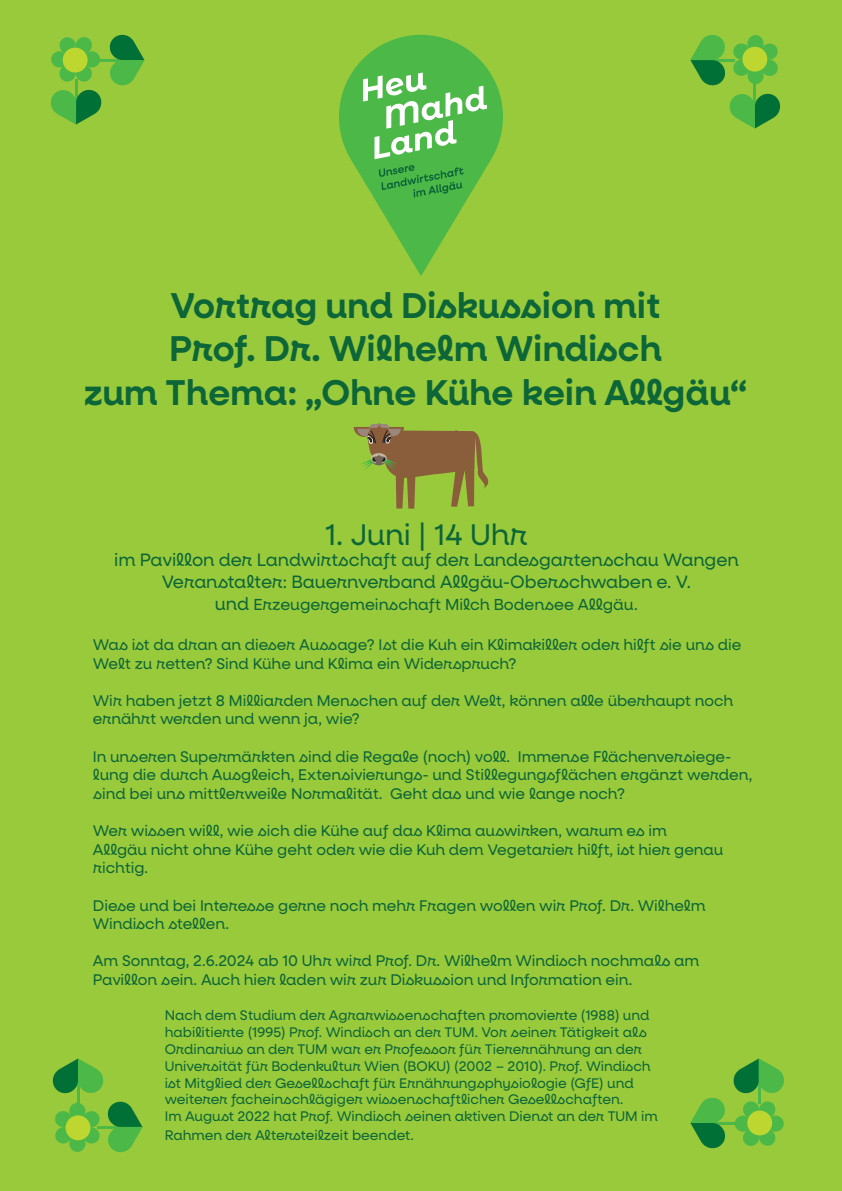
<style>
.page{position:relative;width:842px;height:1191px;background:#99ca3b}
.page>*{position:absolute;margin:0;border:0;box-sizing:border-box;transform-origin:0 0}
.t1{font:600 36px/43.2px "Neulis";color:#0c6638;text-align:center}
.t2{font:30px "Neulis";color:#0c6638}
.t3{font:18px/21.6px "Neulis";color:#0c6638;text-align:center}
.t4{font:16px "Neulis";color:#0c6638}
.t5{font:15.5px/18.6px "Neulis";color:#0c6638}
.t6{font:14px/16.8px "Neulis";color:#0c6638}
.s1{font-size:18px}
</style>
<div class="page">
<svg style="left:50px;top:34px;width:95px;height:91px"></svg>
<svg style="left:690px;top:1058px;width:94px;height:91px"></svg>
<svg style="left:690px;top:35px;width:91px;height:94px"></svg>
<svg style="left:52px;top:1058px;width:91px;height:95px"></svg>
<svg style="left:339px;top:35px;width:164px;height:241px"></svg>
<svg style="left:354px;top:423px;width:135px;height:85px"></svg>
<h1 class="t1" style="left:84px;top:285px;width:665px">Vortrag und Diskussion mit<br>Prof. Dr. Wilhelm Windisch<br>zum Thema: „Ohne Kühe kein Allgäu“</h1>
<h2 class="t2" style="left:325px;top:517px;width:204px">1. Juni | 14 Uhr</h2>
<p class="t3" style="left:114px;top:549px;width:626px">im Pavillon der Landwirtschaft auf der Landesgartenschau Wangen<br>Veranstalter: Bauernverband Allgäu-Oberschwaben e. V.</p>
<p class="t4" style="left:215px;top:595px;width:424px"><span class="s1">und</span> Erzeugergemeinschaft Milch Bodensee Allgäu.</p>
<p class="t5" style="left:93px;top:635px;width:650px">Was ist da dran an dieser Aussage? Ist die Kuh ein Klimakiller oder hilft sie uns die<br>Welt zu retten? Sind Kühe und Klima ein Widerspruch?</p>
<p class="t5" style="left:93px;top:691px;width:642px">Wir haben jetzt 8 Milliarden Menschen auf der Welt, können alle überhaupt noch ernährt werden und wenn ja, wie?</p>
<p class="t5" style="left:93px;top:747px;width:661px">In unseren Supermärkten sind die Regale (noch) voll. Immense Flächenversiege&shy;lung die durch Ausgleich, Extensivierungs- und Stillegungsflächen ergänzt werden, sind bei uns mittlerweile Normalität. Geht das und wie lange noch?</p>
<p class="t5" style="left:93px;top:821px;width:632px">Wer wissen will, wie sich die Kühe auf das Klima auswirken, warum es im<br>Allgäu nicht ohne Kühe geht oder wie die Kuh dem Vegetarier hilft, ist hier genau richtig.</p>
<p class="t5" style="left:93px;top:896px;width:614px">Diese und bei Interesse gerne noch mehr Fragen wollen wir Prof. Dr. Wilhelm<br>Windisch stellen.</p>
<p class="t5" style="left:93px;top:952px;width:608px">Am Sonntag, 2.6.2024 ab 10 Uhr wird Prof. Dr. Wilhelm Windisch nochmals am<br>Pavillon sein. Auch hier laden wir zur Diskussion und Information ein.</p>
<p class="t6" style="left:165px;top:1007px;width:494px">Nach dem Studium der Agrarwissenschaften promovierte (1988) und habilitierte (1995) Prof. Windisch an der TUM. Vor seiner Tätigkeit als Ordinarius an der TUM war er Professor für Tierernährung an der Universität für Bodenkultur Wien (BOKU) (2002 – 2010). Prof. Windisch ist Mitglied der Gesellschaft für Ernährungsphysiologie (GfE) und weiterer facheinschlägiger wissenschaftlicher Gesellschaften.<br>Im August 2022 hat Prof. Windisch seinen aktiven Dienst an der TUM im</p>
<p class="t6" style="left:165px;top:1127px;width:250px">Rahmen der Altersteilzeit beendet.</p>
</div>
